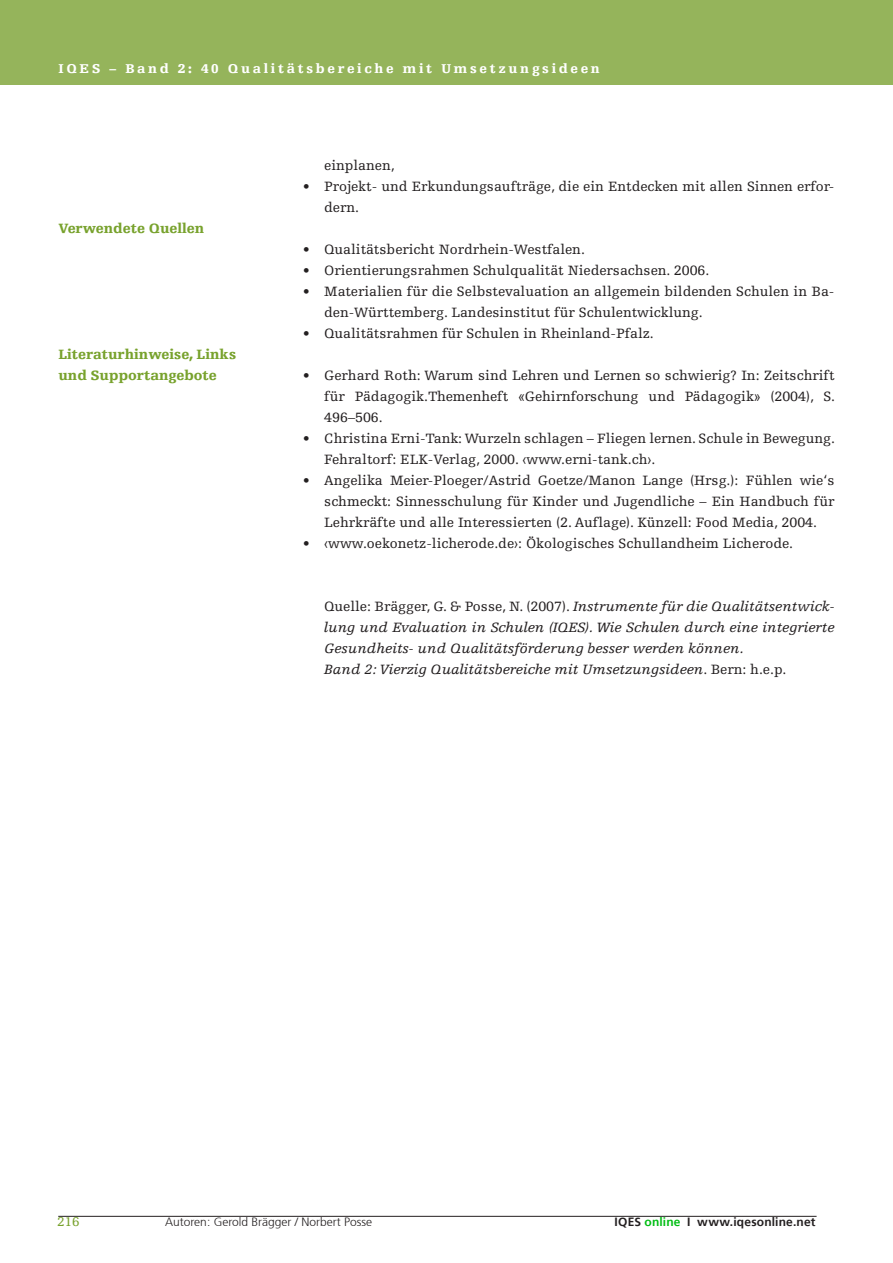
<style>
.page{position:relative;width:893px;height:1263px;background:#fff}
.page>*{position:absolute;margin:0;border:0;box-sizing:border-box;transform-origin:0 0}
.text{font:14.25px/21px "Egyptienne FLT Std";color:#231f20}
.text-2{font:italic 14.25px/21px "Egyptienne FLT Std";color:#231f20;text-align:justify}
.randtitel{font:900 14.25px/21px "Egyptienne FLT Std";color:#78a22d}
.t1{font:900 13.5px "Egyptienne FLT Std";letter-spacing:.2em;color:#fff}
.t2{font:13.5px "Egyptienne FLT Std";color:#78a22d}
.t3{font:300 12px "Frutiger 45";color:#231f20}
.t4{font:700 12px "Frutiger 65";letter-spacing:.015em;color:#231f20}
.s1{font-style:normal}
.s2{color:#00bd13}
</style>
<div class="page">
<div style="left:0;top:0;width:893px;height:84px;background:#95b45b"></div>
<hr style="left:58px;top:1216px;width:759px;height:1px;background:#231f20">
<p class="t1" style="left:58px;top:61px;width:543px">IQES – Band 2: 40 Qualitätsbereiche mit Umsetzungsideen</p>
<p class="randtitel" style="left:58px;top:218px;width:147px">Verwendete Quellen</p>
<p class="randtitel" style="left:58px;top:344px;width:179px">Literaturhinweise, Links und Supportangebote</p>
<p class="text" style="left:324px;top:155px;width:72px">einplanen,</p>
<p class="text" style="left:324px;top:176px;width:512px;text-indent:-21px">• Projekt- und Erkundungsaufträge, die ein Entdecken mit allen Sinnen erfor&shy;dern.</p>
<p class="text" style="left:303px;top:239px;width:283px">• Qualitätsbericht Nordrhein-Westfalen.</p>
<p class="text" style="left:303px;top:260px;width:408px">• Orientierungsrahmen Schulqualität Niedersachsen. 2006.</p>
<p class="text" style="left:324px;top:281px;width:512px;text-indent:-21px">• Materialien für die Selbstevaluation an allgemein bildenden Schulen in Ba&shy;den-Württemberg. Landesinstitut für Schulentwicklung.</p>
<p class="text" style="left:303px;top:323px;width:352px">• Qualitätsrahmen für Schulen in Rheinland-Pfalz.</p>
<p class="text" style="left:324px;top:365px;width:512px;text-align:justify;text-indent:-21px">• Gerhard Roth: Warum sind Lehren und Lernen so schwierig? In: Zeitschrift für Pädagogik.Themenheft «Gehirnforschung und Pädagogik» (2004), S.<br>496–506.</p>
<p class="text" style="left:324px;top:428px;width:512px;text-indent:-21px">• Christina Erni-Tank: Wurzeln schlagen – Fliegen lernen. Schule in Bewegung.<br>Fehraltorf: ELK-Verlag, 2000. ‹www.erni-tank.ch›.</p>
<p class="text" style="left:324px;top:470px;width:512px;text-align:justify;text-indent:-21px">• Angelika Meier-Ploeger/Astrid Goetze/Manon Lange (Hrsg.): Fühlen wie‘s schmeckt: Sinnesschulung für Kinder und Jugendliche – Ein Handbuch für Lehrkräfte und alle Interessierten (2. Auflage). Künzell: Food Media, 2004.</p>
<p class="text" style="left:303px;top:533px;width:492px">• ‹www.oekonetz-licherode.de›: Ökologisches Schullandheim Licherode.</p>
<p class="text-2" style="left:324px;top:596px;width:512px"><span class="s1">Quelle: Brägger, G. &amp; Posse, N. (2007).</span> Instrumente für die Qualitätsentwick&shy;lung und Evaluation in Schulen (IQES). Wie Schulen durch eine integrierte Gesundheits- und Qualitätsförderung besser werden können.</p>
<p class="text-2" style="left:324px;top:659px;width:464px">Band 2: Vierzig Qualitätsbereiche mit Umsetzungsideen<span class="s1">. Bern: h.e.p.</span></p>
<p class="t2" style="left:57px;top:1215px;width:24px">216</p>
<p class="t3" style="left:165px;top:1215px;width:208px">Autoren: Gerold Brägger / Norbert Posse</p>
<p class="t4" style="left:615px;top:1215px;width:202px">IQES <span class="s2">online</span> I www.iqesonline.net</p>
</div>
